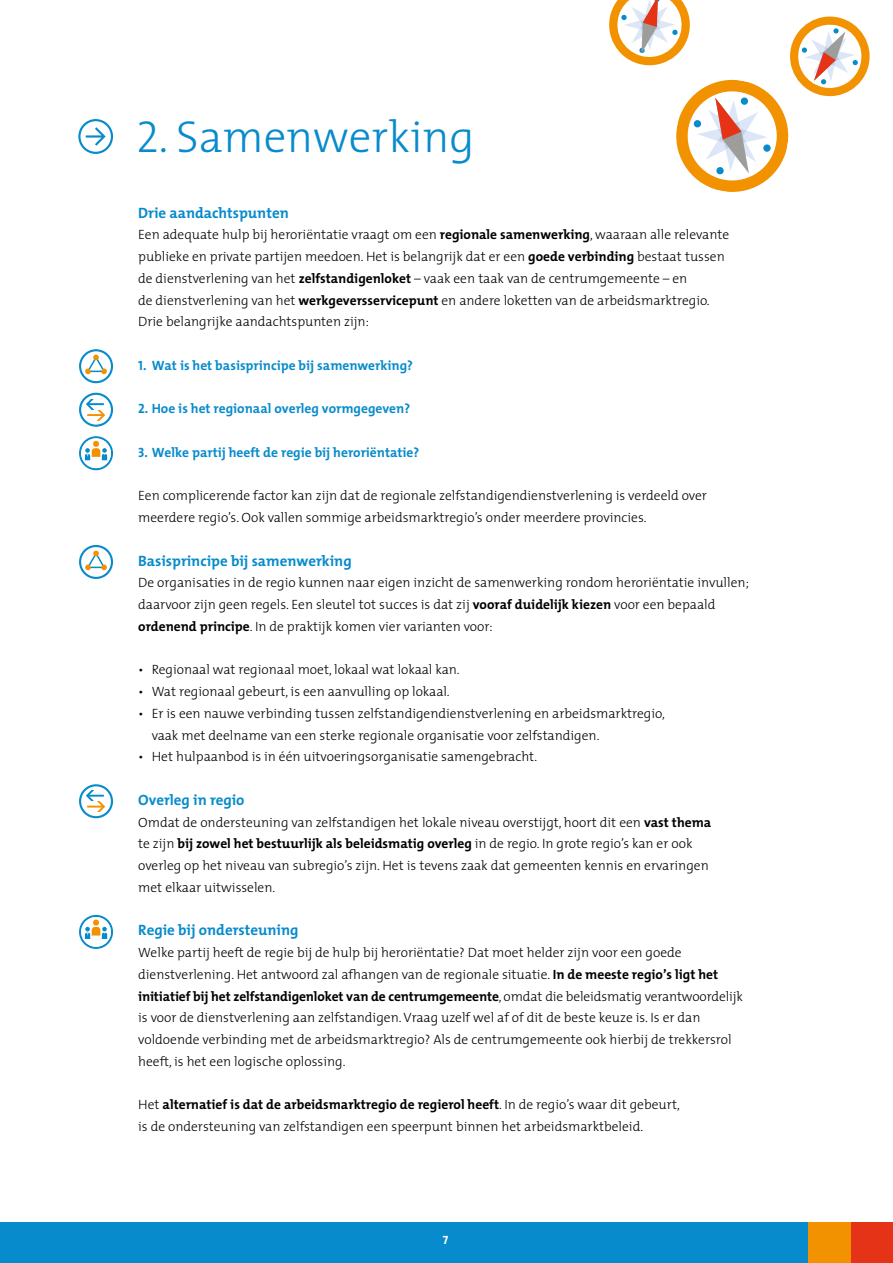
<style>
.page{position:relative;width:893px;height:1263px;background:#fff}
.page>*{position:absolute;margin:0;border:0;box-sizing:border-box;transform-origin:0 0}
.Kop{font:300 45px "The Mix";color:#088bcc}
.Tussenkop{font:700 15px "The Mix";color:#088bcc}
.Bodytekst{font:300 13.5px/21.8px "The Mix";color:#000}
.Bodytekst-2{font:700 13.5px "The Mix";color:#088bcc}
.t1{font:12px "The Mix Bold Caps";color:#fff}
.s1{font-family:"The Mix Light Caps";font-weight:400}
.s2{font-weight:700}
.s3{font-family:"The Mix Bold Caps";font-weight:400}
</style>
<div class="page">
<div style="left:0;top:1222px;width:831px;height:41px;background:#088bcc"></div>
<div style="left:850px;top:1222px;width:43px;height:41px;background:#e43317"></div>
<div style="left:808px;top:1222px;width:42px;height:41px;background:#f39200"></div>
<svg style="left:78px;top:119px;width:35px;height:35px"></svg>
<svg style="left:609px;top:0;width:261px;height:192px"></svg>
<svg style="left:79px;top:393px;width:34px;height:34px"></svg>
<svg style="left:79px;top:349px;width:34px;height:34px"></svg>
<svg style="left:79px;top:545px;width:34px;height:34px"></svg>
<svg style="left:79px;top:784px;width:34px;height:34px"></svg>
<svg style="left:79px;top:436px;width:34px;height:34px"></svg>
<svg style="left:79px;top:915px;width:34px;height:34px"></svg>
<p class="Kop" style="left:136px;top:100px;width:340px"><span class="s1">2</span>. Samenwerking</p>
<p class="Tussenkop" style="left:138px;top:200px;width:152px">Drie aandachtspunten</p>
<p class="Bodytekst" style="left:138px;top:223px;width:592px">Een adequate hulp bij heroriëntatie vraagt om een <span class="s2">regionale samenwerking</span>, waaraan alle relevante publieke en private partijen meedoen. Het is belangrijk dat er een <span class="s2">goede verbinding</span> bestaat tussen de dienstverlening van het <span class="s2">zelfstandigenloket</span> – vaak een taak van de centrumgemeente – en<br>de dienstverlening van het <span class="s2">werkgeversservicepunt</span> en andere loketten van de arbeidsmarktregio.</p>
<p class="Bodytekst" style="left:138px;top:310px;width:232px">Drie belangrijke aandachtspunten zijn:</p>
<p class="Bodytekst-2" style="left:138px;top:354px;width:276px"><span class="s3">1.</span> Wat is het basisprincipe bij samenwerking?</p>
<p class="Bodytekst-2" style="left:138px;top:397px;width:273px"><span class="s3">2.</span> Hoe is het regionaal overleg vormgegeven?</p>
<p class="Bodytekst-2" style="left:138px;top:441px;width:283px"><span class="s3">3.</span> Welke partij heeft de regie bij heroriëntatie?</p>
<p class="Bodytekst" style="left:138px;top:484px;width:570px">Een complicerende factor kan zijn dat de regionale zelfstandigendienstverlening is verdeeld over meerdere regio’s. Ook vallen sommige arbeidsmarktregio’s onder meerdere provincies.</p>
<p class="Tussenkop" style="left:138px;top:548px;width:215px">Basisprincipe bij samenwerking</p>
<p class="Bodytekst" style="left:138px;top:571px;width:612px">De organisaties in de regio kunnen naar eigen inzicht de samenwerking rondom heroriëntatie invullen; daarvoor zijn geen regels. Een sleutel tot succes is dat zij <span class="s2">vooraf duidelijk kiezen</span> voor een bepaald <span class="s2">ordenend principe</span>. In de praktijk komen vier varianten voor:</p>
<p class="Bodytekst" style="left:138px;top:658px;width:323px">• Regionaal wat regionaal moet, lokaal wat lokaal kan.</p>
<p class="Bodytekst" style="left:138px;top:680px;width:313px">• Wat regionaal gebeurt, is een aanvulling op lokaal.</p>
<p class="Bodytekst" style="left:152px;top:702px;width:515px;text-indent:-14px">• Er is een nauwe verbinding tussen zelfstandigendienstverlening en arbeidsmarktregio, vaak met deelname van een sterke regionale organisatie voor zelfstandigen.</p>
<p class="Bodytekst" style="left:138px;top:745px;width:401px">• Het hulpaanbod is in één uitvoeringsorganisatie samengebracht.</p>
<p class="Tussenkop" style="left:138px;top:787px;width:108px">Overleg in regio</p>
<p class="Bodytekst" style="left:138px;top:811px;width:575px">Omdat de ondersteuning van zelfstandigen het lokale niveau overstijgt, hoort dit een <span class="s2">vast thema </span>te zijn <span class="s2">bij zowel het bestuurlijk als beleidsmatig overleg</span> in de regio. In grote regio’s kan er ook overleg op het niveau van subregio’s zijn. Het is tevens zaak dat gemeenten kennis en ervaringen met elkaar uitwisselen.</p>
<p class="Tussenkop" style="left:138px;top:918px;width:162px">Regie bij ondersteuning</p>
<p class="Bodytekst" style="left:138px;top:941px;width:606px">Welke partij heeft de regie bij de hulp bij heroriëntatie? Dat moet helder zijn voor een goede dienstverlening. Het antwoord zal afhangen van de regionale situatie. <span class="s2">In de meeste regio’s ligt het initiatief bij het zelfstandigenloket van de centrumgemeente</span>, omdat die beleidsmatig verantwoordelijk is voor de dienstverlening aan zelfstandigen.Vraag uzelf wel af of dit de beste keuze is. Is er dan voldoende verbinding met de arbeidsmarktregio? Als de centrumgemeente ook hierbij de trekkersrol heeft, is het een logische oplossing.</p>
<p class="Bodytekst" style="left:138px;top:1093px;width:543px">Het <span class="s2">alternatief is dat de arbeidsmarktregio de regierol heeft</span>. In de regio’s waar dit gebeurt, is de ondersteuning van zelfstandigen een speerpunt binnen het arbeidsmarktbeleid.</p>
<p class="t1" style="left:443px;top:1229px;width:7px">7</p>
</div>
